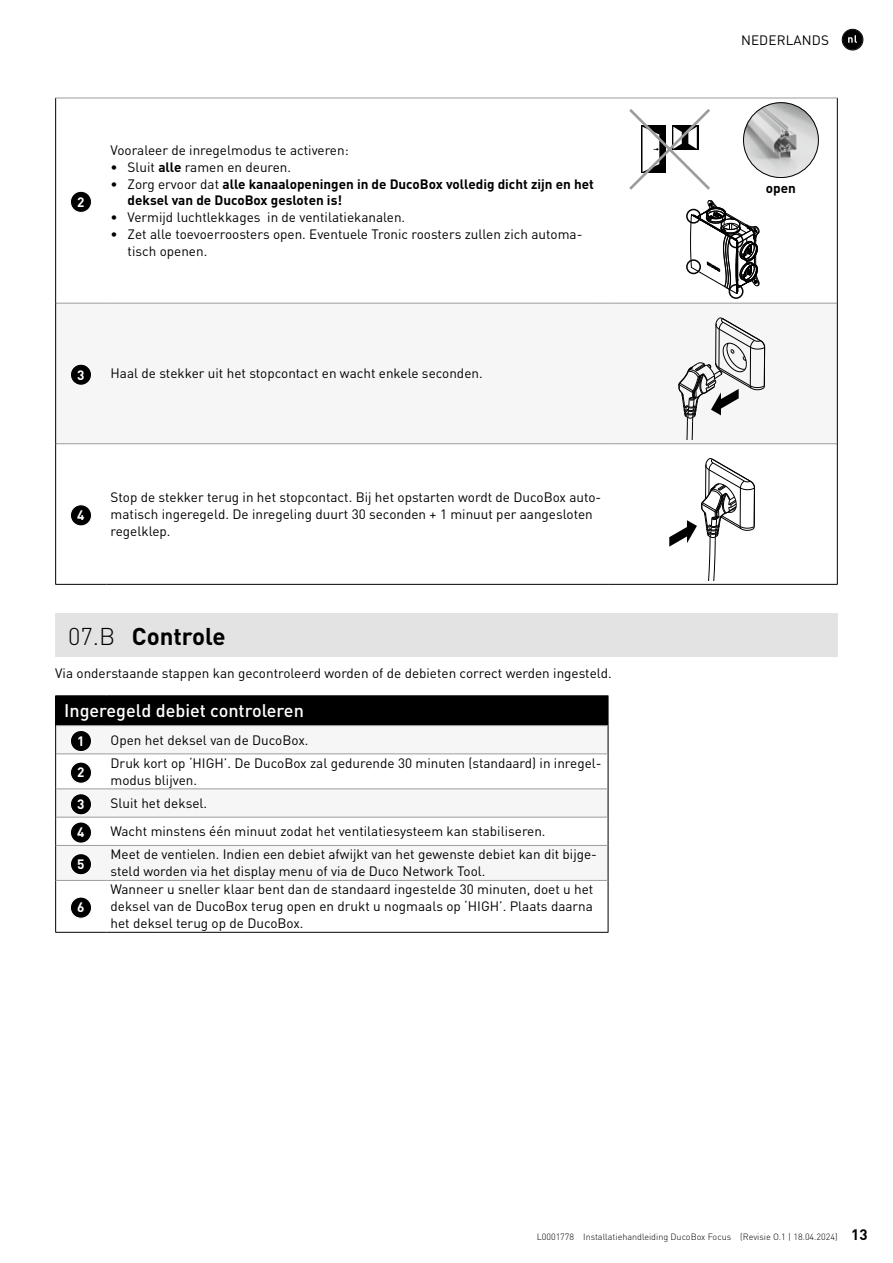
<style>
.page{position:relative;width:893px;height:1263px;background:#fff}
.page>*{position:absolute;margin:0;border:0;box-sizing:border-box;transform-origin:0 0}
.t1{font:700 24px "DINOT";color:#000}
.t2{font:500 18px "DINOT";color:#fff}
.t3{font:700 15px "DINOT";color:#000}
.t4{font:13.5px/16.8px "DINOT";color:#000}
.t5{font:700 13.5px/16.8px "DINOT";color:#000}
.t6{font:700 13.5px "DINOT";color:#fff}
.t7{font:300 9px "DINOT";color:#000}
.s1{font-weight:700}
.s2{font-weight:400}
.s3{font-weight:300}
</style>
<div class="page">
<div style="left:842px;top:30px;width:21px;height:20px;background:#000;border-radius:50%"></div>
<svg style="left:848px;top:35px;width:9px;height:8px"></svg>
<div style="left:842px;top:29px;width:21px;height:21px;border:1px solid #000;border-radius:50%"></div>
<div style="left:55px;top:613px;width:783px;height:44px;background:#e3e3e3"></div>
<svg style="left:56px;top:99px;width:781px;height:485px"></svg>
<div style="left:56px;top:304px;width:781px;height:139px;background:#f6f6f6"></div>
<hr style="left:55px;top:98px;width:51px;height:1px;background:#9c9c9d">
<hr style="left:106px;top:98px;width:502px;height:1px;background:#9c9c9d">
<hr style="left:608px;top:98px;width:230px;height:1px;background:#9c9c9d">
<hr style="left:56px;top:303px;width:50px;height:1px;background:#9c9c9d">
<hr style="left:106px;top:303px;width:502px;height:1px;background:#9c9c9d">
<hr style="left:608px;top:303px;width:229px;height:1px;background:#9c9c9d">
<hr style="left:56px;top:443px;width:50px;height:1px;background:#9c9c9d">
<hr style="left:106px;top:443px;width:502px;height:1px;background:#9c9c9d">
<hr style="left:608px;top:443px;width:229px;height:1px;background:#9c9c9d">
<hr style="left:55px;top:98px;width:1px;height:205px;background:#000">
<hr style="left:837px;top:98px;width:1px;height:205px;background:#000">
<hr style="left:55px;top:303px;width:1px;height:141px;background:#000">
<hr style="left:837px;top:303px;width:1px;height:141px;background:#000">
<hr style="left:55px;top:444px;width:1px;height:140px;background:#000">
<hr style="left:837px;top:444px;width:1px;height:140px;background:#000">
<hr style="left:55px;top:584px;width:51px;height:1px;background:#000">
<hr style="left:106px;top:584px;width:502px;height:1px;background:#000">
<hr style="left:608px;top:584px;width:230px;height:1px;background:#000">
<div style="left:70px;top:191px;width:22px;height:21px;background:#000;border-radius:50%"></div>
<div style="left:70px;top:191px;width:22px;height:22px;border:1px solid #fff;border-radius:50%"></div>
<div style="left:743px;top:102px;width:76px;height:76px;background:#fff"></div>
<img style="left:743px;top:102px;width:76px;height:76px;border-radius:38px">
<div style="left:743px;top:102px;width:76px;height:76px;border:1px solid #000;border-radius:50%"></div>
<svg style="left:627px;top:106px;width:86px;height:86px"></svg>
<div style="left:686px;top:200px;width:73px;height:99px;background:#fff"></div>
<svg style="left:690px;top:200px;width:69px;height:94px"></svg>
<div style="left:686px;top:209px;width:15px;height:15px;border:2px solid #000;border-radius:50%"></div>
<div style="left:729px;top:233px;width:14px;height:15px;border:2px solid #000;border-radius:50%"></div>
<div style="left:686px;top:259px;width:15px;height:15px;border:2px solid #000;border-radius:50%"></div>
<div style="left:729px;top:284px;width:14px;height:15px;border:2px solid #000;border-radius:50%"></div>
<div style="left:70px;top:364px;width:22px;height:21px;background:#000;border-radius:50%"></div>
<div style="left:70px;top:364px;width:22px;height:22px;border:1px solid #fff;border-radius:50%"></div>
<div style="left:673px;top:307px;width:100px;height:132px;background:#f6f6f6"></div>
<svg style="left:678px;top:317px;width:87px;height:122px"></svg>
<div style="left:70px;top:505px;width:22px;height:21px;background:#000;border-radius:50%"></div>
<div style="left:70px;top:504px;width:22px;height:22px;border:1px solid #fff;border-radius:50%"></div>
<div style="left:668px;top:448px;width:109px;height:132px;background:#fff"></div>
<svg style="left:669px;top:458px;width:86px;height:122px"></svg>
<div style="left:56px;top:696px;width:552px;height:30px;background:#000"></div>
<svg style="left:56px;top:726px;width:552px;height:28px;fill:#f6f6f6"></svg>
<svg style="left:56px;top:755px;width:552px;height:177px"></svg>
<hr style="left:55px;top:695px;width:51px;height:1px;background:#000">
<hr style="left:55px;top:696px;width:1px;height:30px;background:#000">
<hr style="left:106px;top:695px;width:502px;height:1px;background:#000">
<hr style="left:608px;top:696px;width:1px;height:30px;background:#000">
<svg style="left:55px;top:726px;width:1px;height:28px"></svg>
<svg style="left:608px;top:726px;width:1px;height:28px"></svg>
<hr style="left:55px;top:754px;width:1px;height:35px;background:#000">
<hr style="left:608px;top:754px;width:1px;height:35px;background:#000">
<svg style="left:55px;top:789px;width:1px;height:56px"></svg>
<svg style="left:608px;top:789px;width:1px;height:56px"></svg>
<hr style="left:55px;top:845px;width:1px;height:35px;background:#000">
<hr style="left:608px;top:845px;width:1px;height:35px;background:#000">
<hr style="left:55px;top:880px;width:1px;height:52px;background:#000">
<hr style="left:608px;top:880px;width:1px;height:52px;background:#000">
<hr style="left:55px;top:932px;width:51px;height:1px;background:#000">
<hr style="left:106px;top:932px;width:502px;height:1px;background:#000">
<hr style="left:56px;top:725px;width:50px;height:1px;background:#9c9c9d">
<hr style="left:106px;top:725px;width:502px;height:1px;background:#9c9c9d">
<hr style="left:56px;top:754px;width:50px;height:1px;background:#9c9c9d">
<hr style="left:106px;top:754px;width:502px;height:1px;background:#9c9c9d">
<hr style="left:56px;top:789px;width:50px;height:1px;background:#9c9c9d">
<hr style="left:106px;top:789px;width:502px;height:1px;background:#9c9c9d">
<hr style="left:56px;top:817px;width:50px;height:1px;background:#9c9c9d">
<hr style="left:106px;top:817px;width:502px;height:1px;background:#9c9c9d">
<hr style="left:56px;top:845px;width:50px;height:1px;background:#9c9c9d">
<hr style="left:106px;top:845px;width:502px;height:1px;background:#9c9c9d">
<hr style="left:56px;top:880px;width:50px;height:1px;background:#9c9c9d">
<hr style="left:106px;top:880px;width:502px;height:1px;background:#9c9c9d">
<div style="left:70px;top:730px;width:22px;height:22px;background:#000;border-radius:50%"></div>
<div style="left:70px;top:730px;width:22px;height:22px;border:1px solid #fff;border-radius:50%"></div>
<div style="left:70px;top:762px;width:22px;height:21px;background:#000;border-radius:50%"></div>
<div style="left:70px;top:761px;width:22px;height:23px;border:1px solid #fff;border-radius:50%"></div>
<div style="left:70px;top:794px;width:22px;height:21px;background:#000;border-radius:50%"></div>
<div style="left:70px;top:793px;width:22px;height:22px;border:1px solid #fff;border-radius:50%"></div>
<div style="left:70px;top:822px;width:22px;height:21px;background:#000;border-radius:50%"></div>
<div style="left:70px;top:821px;width:22px;height:23px;border:1px solid #fff;border-radius:50%"></div>
<div style="left:70px;top:853px;width:22px;height:22px;background:#000;border-radius:50%"></div>
<div style="left:70px;top:853px;width:22px;height:22px;border:1px solid #fff;border-radius:50%"></div>
<div style="left:70px;top:897px;width:22px;height:21px;background:#000;border-radius:50%"></div>
<div style="left:70px;top:896px;width:22px;height:23px;border:1px solid #fff;border-radius:50%"></div>
<p class="t6" style="left:77px;top:193px;width:9px">2</p>
<p class="t4" style="left:111px;top:141px;width:240px">Vooraleer de inregelmodus te activeren:</p>
<p class="t4" style="left:111px;top:158px;width:180px">• Sluit <span class="s1">alle</span> ramen en deuren.</p>
<p class="t5" style="left:128px;top:175px;width:468px;text-indent:-17px"><span class="s2">• Zorg ervoor dat</span> alle kanaalopeningen in de DucoBox volledig dicht zijn en het deksel van de DucoBox gesloten is!</p>
<p class="t4" style="left:111px;top:208px;width:294px">• Vermijd luchtlekkages in de ventilatiekanalen.</p>
<p class="t4" style="left:128px;top:225px;width:456px;text-indent:-17px">• Zet alle toevoerroosters open. Eventuele Tronic roosters zullen zich automa&shy;tisch openen.</p>
<p class="t6" style="left:77px;top:365px;width:9px">3</p>
<p class="t4" style="left:111px;top:364px;width:371px">Haal de stekker uit het stopcontact en wacht enkele seconden.</p>
<p class="t6" style="left:77px;top:506px;width:9px">4</p>
<p class="t4" style="left:111px;top:488px;width:492px">Stop de stekker terug in het stopcontact. Bij het opstarten wordt de DucoBox auto&shy;matisch ingeregeld. De inregeling duurt 30 seconden + 1 minuut per aangesloten regelklep.</p>
<h1 class="t1" style="left:68px;top:619px;width:159px"><span class="s3">07.B</span> Controle</h1>
<p class="t4" style="left:55px;top:664px;width:556px">Via onderstaande stappen kan gecontroleerd worden of de debieten correct werden ingesteld.</p>
<h2 class="t2" style="left:64px;top:698px;width:241px">Ingeregeld debiet controleren</h2>
<p class="t6" style="left:77px;top:732px;width:9px">1</p>
<p class="t4" style="left:111px;top:731px;width:197px">Open het deksel van de DucoBox.</p>
<p class="t6" style="left:77px;top:763px;width:9px">2</p>
<p class="t4" style="left:111px;top:754px;width:493px">Druk kort op ‘HIGH’. De DucoBox zal gedurende 30 minuten (standaard) in inregel&shy;modus blijven.</p>
<p class="t6" style="left:77px;top:795px;width:9px">3</p>
<p class="t4" style="left:111px;top:794px;width:96px">Sluit het deksel.</p>
<p class="t6" style="left:77px;top:823px;width:9px">4</p>
<p class="t4" style="left:111px;top:822px;width:434px">Wacht minstens één minuut zodat het ventilatiesysteem kan stabiliseren.</p>
<p class="t6" style="left:77px;top:855px;width:9px">5</p>
<p class="t4" style="left:111px;top:845px;width:488px">Meet de ventielen. Indien een debiet afwijkt van het gewenste debiet kan dit bijge&shy;steld worden via het display menu of via de Duco Network Tool.</p>
<p class="t6" style="left:77px;top:898px;width:9px">6</p>
<p class="t4" style="left:111px;top:880px;width:484px;text-align:justify">Wanneer u sneller klaar bent dan de standaard ingestelde 30 minuten, doet u het deksel van de DucoBox terug open en drukt u nogmaals op ‘HIGH’. Plaats daarna het deksel terug op de DucoBox.</p>
<p class="t4" style="left:741px;top:31px;width:90px">NEDERLANDS</p>
<p class="t5" style="left:766px;top:179px;width:32px">open</p>
<p class="t7" style="left:537px;top:1230px;width:303px">L0001778 Installatiehandleiding DucoBox Focus (Revisie O.1 | 18.04.2024)</p>
<p class="t3" style="left:851px;top:1224px;width:18px">13</p>
</div>
